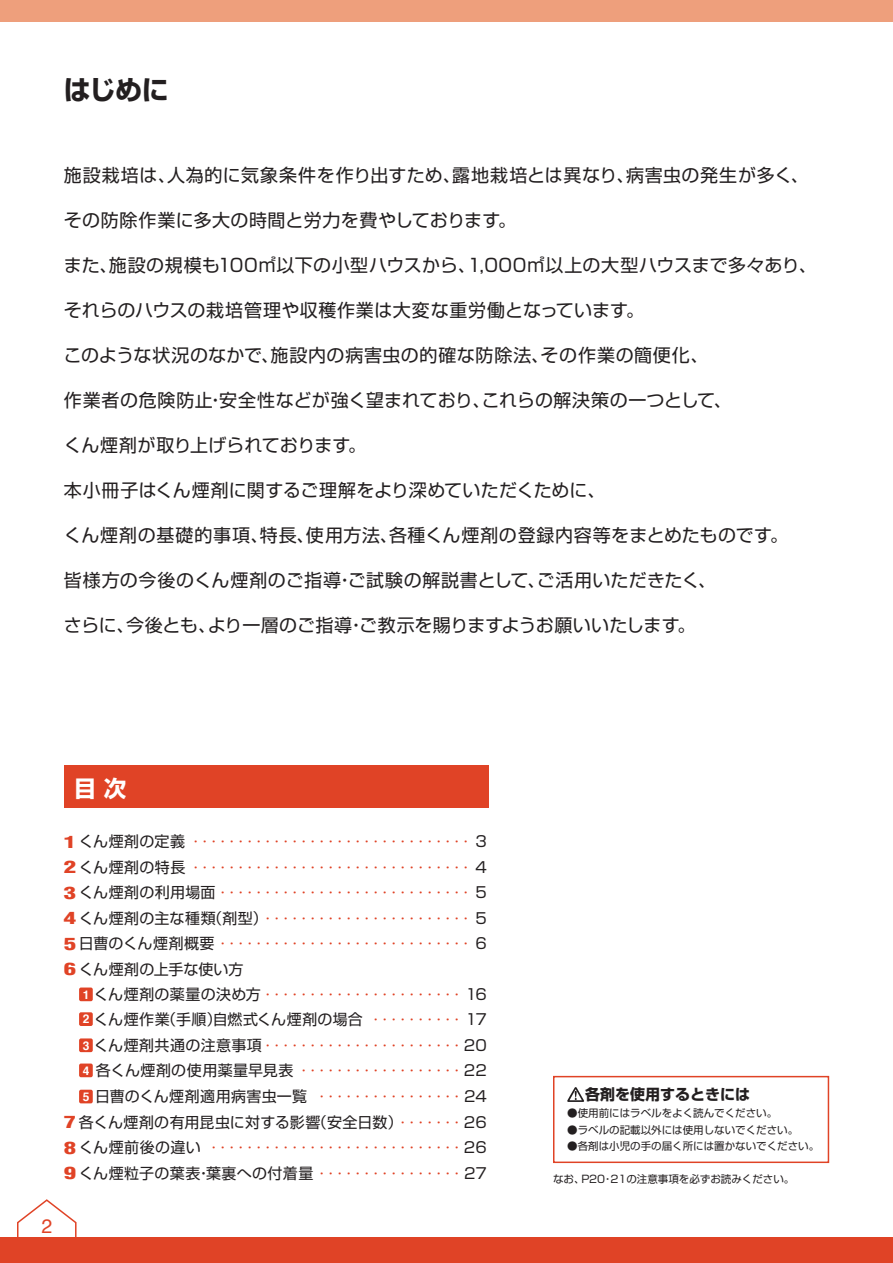
<style>
.page{position:relative;width:893px;height:1263px;background:#fff}
.page>*{position:absolute;margin:0;border:0;box-sizing:border-box;transform-origin:0 0}
.t1{font:700 27px "Shin Go Pro";color:#231f20}
.t2{font:700 22.5px "Shin Go Pro";color:#fff}
.t3{font:19.5px "Helvetica";color:#e04326}
.t4{font:18px "Shin Go Pro";letter-spacing:.025em;color:#231f20}
.t5{font:18px "Shin Go Pro";letter-spacing:-.005em;color:#231f20}
.t6{font:18px "Shin Go Pro";letter-spacing:.005em;color:#231f20}
.t7{font:15px "Shin Go Pro";letter-spacing:.01em;color:#231f20}
.t8{font:15px "Shin Go Pro";letter-spacing:.03em;color:#231f20}
.t9{font:700 15px "Shin Go Pro";color:#231f20}
.t10{font:12px "Shin Go Pro";color:#e04326}
.t11{font:700 12px "Helvetica";color:#fff}
.t12{font:10.5px "Shin Go Pro";color:#231f20}
.s1{font-family:"Helvetica";font-weight:900;font-stretch:condensed;font-size:16.5px}
.s2{font-size:15px;color:#231f20}
.s3{font-family:"Helvetica";font-weight:900;font-stretch:condensed;font-size:16.5px;color:#e04326}
.s4{font-family:"Helvetica";font-weight:700;color:#fff}
.s5{font-size:12px;color:#e04326}
</style>
<div class="page">
<div style="left:0;top:0;width:893px;height:21px;background:#ee9f7c"></div>
<div style="left:0;top:1237px;width:893px;height:26px;background:#e04326"></div>
<svg style="left:17px;top:1199px;width:60px;height:38px"></svg>
<div style="left:64px;top:765px;width:425px;height:42px;background:#e04326"></div>
<div style="left:79px;top:987px;width:14px;height:14px;background:#e04326;border-radius:2px"></div>
<div style="left:79px;top:1012px;width:14px;height:14px;background:#e04326;border-radius:2px"></div>
<div style="left:79px;top:1038px;width:14px;height:14px;background:#e04326;border-radius:2px"></div>
<div style="left:79px;top:1063px;width:14px;height:14px;background:#e04326;border-radius:2px"></div>
<div style="left:79px;top:1090px;width:14px;height:13px;background:#e04326;border-radius:2px"></div>
<div style="left:553px;top:1076px;width:276px;height:87px;border:2px solid #e04326"></div>
<svg style="left:567px;top:1087px;width:17px;height:15px"></svg>
<p class="t1" style="left:64px;top:69px;width:106px">はじめに</p>
<p class="t4" style="left:64px;top:161px;width:747px">施設栽培は、人為的に気象条件を作り出すため、露地栽培とは異なり、病害虫の発生が多く、</p>
<p class="t4" style="left:64px;top:206px;width:454px">その防除作業に多大の時間と労力を費やしております。</p>
<p class="t4" style="left:64px;top:251px;width:755px">また、施設の規模も100㎡以下の小型ハウスから、1,000㎡以上の大型ハウスまで多々あり、</p>
<p class="t4" style="left:64px;top:296px;width:582px">それらのハウスの栽培管理や収穫作業は大変な重労働となっています。</p>
<p class="t4" style="left:64px;top:341px;width:646px">このような状況のなかで、施設内の病害虫の的確な防除法、その作業の簡便化、</p>
<p class="t4" style="left:64px;top:386px;width:670px">作業者の危険防止・安全性などが強く望まれており、これらの解決策の一つとして、</p>
<p class="t6" style="left:64px;top:431px;width:304px">くん煙剤が取り上げられております。</p>
<p class="t4" style="left:64px;top:476px;width:543px">本小冊子はくん煙剤に関するご理解をより深めていただくために、</p>
<p class="t4" style="left:64px;top:521px;width:726px">くん煙剤の基礎的事項、特長、使用方法、各種くん煙剤の登録内容等をまとめたものです。</p>
<p class="t4" style="left:64px;top:566px;width:654px">皆様方の今後のくん煙剤のご指導・ご試験の解説書として、ご活用いただきたく、</p>
<p class="t5" style="left:64px;top:611px;width:633px">さらに、今後とも、より一層のご指導・ご教示を賜りますようお願いいたします。</p>
<p class="t2" style="left:74px;top:770px;width:54px">目 次</p>
<p class="t10" style="left:64px;top:832px;width:425px"><span class="s1">1</span> <span class="s2">くん煙剤の定義</span>・・・・・・・・・・・・・・・・・・・・・・・・・・・・・・・ <span class="s2">3</span></p>
<p class="t10" style="left:64px;top:857px;width:425px"><span class="s1">2</span> <span class="s2">くん煙剤の特長</span>・・・・・・・・・・・・・・・・・・・・・・・・・・・・・・・ <span class="s2">4</span></p>
<p class="t10" style="left:64px;top:883px;width:425px"><span class="s1">3</span> <span class="s2">くん煙剤の利用場面</span>・・・・・・・・・・・・・・・・・・・・・・・・・・・・ <span class="s2">5</span></p>
<p class="t10" style="left:64px;top:908px;width:425px"><span class="s1">4</span> <span class="s2">くん煙剤の主な種類（剤型）</span>・・・・・・・・・・・・・・・・・・・・・・・ <span class="s2">5</span></p>
<p class="t10" style="left:64px;top:934px;width:425px"><span class="s1">5</span> <span class="s2">日曹のくん煙剤概要</span>・・・・・・・・・・・・・・・・・・・・・・・・・・・・ <span class="s2">6</span></p>
<p class="t7" style="left:64px;top:957px;width:181px"><span class="s3">6</span> くん煙剤の上手な使い方</p>
<p class="t10" style="left:83px;top:984px;width:405px"><span class="s4">1</span> <span class="s2">くん煙剤の薬量の決め方</span>・・・・・・・・・・・・・・・・・・・・・・ <span class="s2">16</span></p>
<p class="t7" style="left:94px;top:1007px;width:394px">くん煙作業（手順）自燃式くん煙剤の場合<span class="s5">・・・・・・・・・・</span> 17</p>
<p class="t10" style="left:83px;top:1035px;width:405px"><span class="s4">3</span><span class="s2">くん煙剤共通の注意事項</span>・・・・・・・・・・・・・・・・・・・・・・<span class="s2">20</span></p>
<p class="t10" style="left:96px;top:1061px;width:393px"><span class="s2">各くん煙剤の使用薬量早見表</span>・・・・・・・・・・・・・・・・・・<span class="s2">22</span></p>
<p class="t7" style="left:95px;top:1084px;width:393px">日曹のくん煙剤適用病害虫一覧 <span class="s5">・・・・・・・・・・・・・・・・</span>24</p>
<p class="t7" style="left:64px;top:1110px;width:424px"><span class="s3">7</span> 各くん煙剤の有用昆虫に対する影響（安全日数）<span class="s5">・・・・・・・</span>26</p>
<p class="t10" style="left:64px;top:1138px;width:424px"><span class="s1">8</span> <span class="s2">くん煙前後の違い</span>・・・・・・・・・・・・・・・・・・・・・・・・・・・・<span class="s2">26</span></p>
<p class="t8" style="left:64px;top:1161px;width:424px"><span class="s3">9</span> くん煙粒子の葉表・葉裏への付着量<span class="s5">・・・・・・・・・・・・・・・・</span>27</p>
<p class="t11" style="left:83px;top:1009px;width:8px">2</p>
<p class="t11" style="left:83px;top:1061px;width:8px">4</p>
<p class="t11" style="left:83px;top:1087px;width:8px">5</p>
<h3 class="t3" style="left:41px;top:1211px;width:12px">2</h3>
<p class="t9" style="left:567px;top:1083px;width:184px">　各剤を使用するときには</p>
<p class="t12" style="left:567px;top:1105px;width:211px">●使用前にはラベルをよく読んでください。</p>
<p class="t12" style="left:567px;top:1121px;width:233px">●ラベルの記載以外には使用しないでください。</p>
<p class="t12" style="left:567px;top:1138px;width:254px">●各剤は小児の手の届く所には置かないでください。</p>
<p class="t12" style="left:553px;top:1170px;width:243px">なお、P20・21の注意事項を必ずお読みください。</p>
</div>
